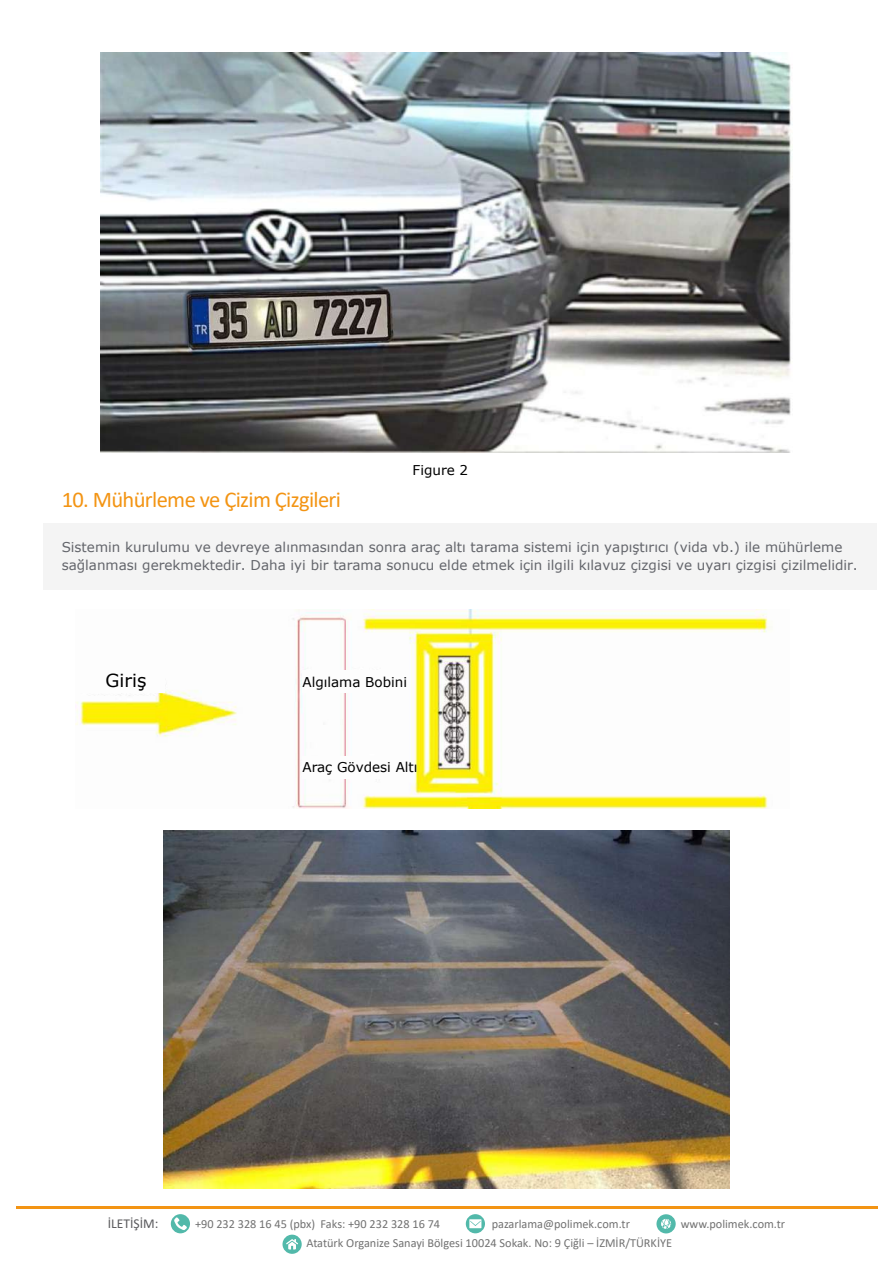
<style>
.page{position:relative;width:893px;height:1263px;background:#fff}
.page>*{position:absolute;margin:0;border:0;box-sizing:border-box;transform-origin:0 0}
.t1{font:22.5px "Calibri";letter-spacing:-.03em;color:#f39413}
.t2{font:18px "Verdana";color:#000}
.t3{font:13.65px "Calibri";color:#59595c}
.t4{font:13.5px/18px "Verdana";color:#63656b}
.t5{font:13.5px "Verdana";color:#000}
.t6{font:12.3px "Calibri";color:#727272}
</style>
<div class="page">
<img style="left:101px;top:53px;width:690px;height:400px">
<div style="left:43px;top:524px;width:834px;height:66px;background:#f4f4f4"></div>
<img style="left:75px;top:610px;width:695px;height:198px">
<img style="left:163px;top:831px;width:567px;height:358px">
<div style="left:75px;top:663px;width:90px;height:29px;background:#fdfdfd"></div>
<div style="left:302px;top:670px;width:90px;height:22px;background:#fdfdfd"></div>
<div style="left:302px;top:756px;width:90px;height:22px;background:#fdfdfd"></div>
<svg style="left:466px;top:1214px;width:19px;height:19px"></svg>
<svg style="left:469px;top:1219px;width:12px;height:9px"></svg>
<div style="left:656px;top:1214px;width:20px;height:19px;background:#52b9aa;border-radius:50%"></div>
<svg style="left:661px;top:1219px;width:10px;height:10px"></svg>
<svg style="left:282px;top:1234px;width:20px;height:20px"></svg>
<svg style="left:286px;top:1239px;width:12px;height:10px"></svg>
<svg style="left:171px;top:1214px;width:19px;height:19px"></svg>
<svg style="left:174px;top:1217px;width:13px;height:13px"></svg>
<hr style="left:16px;top:1206px;width:861px;height:3px;background:#f39413">
<p class="t5" style="left:413px;top:461px;width:57px">Figure 2</p>
<h1 class="t1" style="left:62px;top:484px;width:281px">10. Mühürleme ve Çizim Çizgileri</h1>
<p class="t4" style="left:62px;top:538px;width:798px">Sistemin kurulumu ve devreye alınmasından sonra araç altı tarama sistemi için yapıştırıcı (vida vb.) ile mühürleme sağlanması gerekmektedir. Daha iyi bir tarama sonucu elde etmek için ilgili kılavuz çizgisi ve uyarı çizgisi çizilmelidir.</p>
<h2 class="t2" style="left:105px;top:667px;width:42px">Giriş</h2>
<p class="t5" style="left:302px;top:672px;width:106px">Algılama Bobini</p>
<p class="t5" style="left:302px;top:758px;width:117px">Araç Gövdesi Altı</p>
<p class="t3" style="left:108px;top:1214px;width:52px">İLETİŞİM:</p>
<p class="t6" style="left:195px;top:1216px;width:247px">+90 232 328 16 45 (pbx) Faks: +90 232 328 16 74</p>
<p class="t6" style="left:492px;top:1215px;width:140px">pazarlama@polimek.com.tr</p>
<p class="t6" style="left:681px;top:1215px;width:106px">www.polimek.com.tr</p>
<p class="t6" style="left:307px;top:1234px;width:367px">Atatürk Organize Sanayi Bölgesi 10024 Sokak. No: 9 Çiğli – İZMİR/TÜRKİYE</p>
</div>
